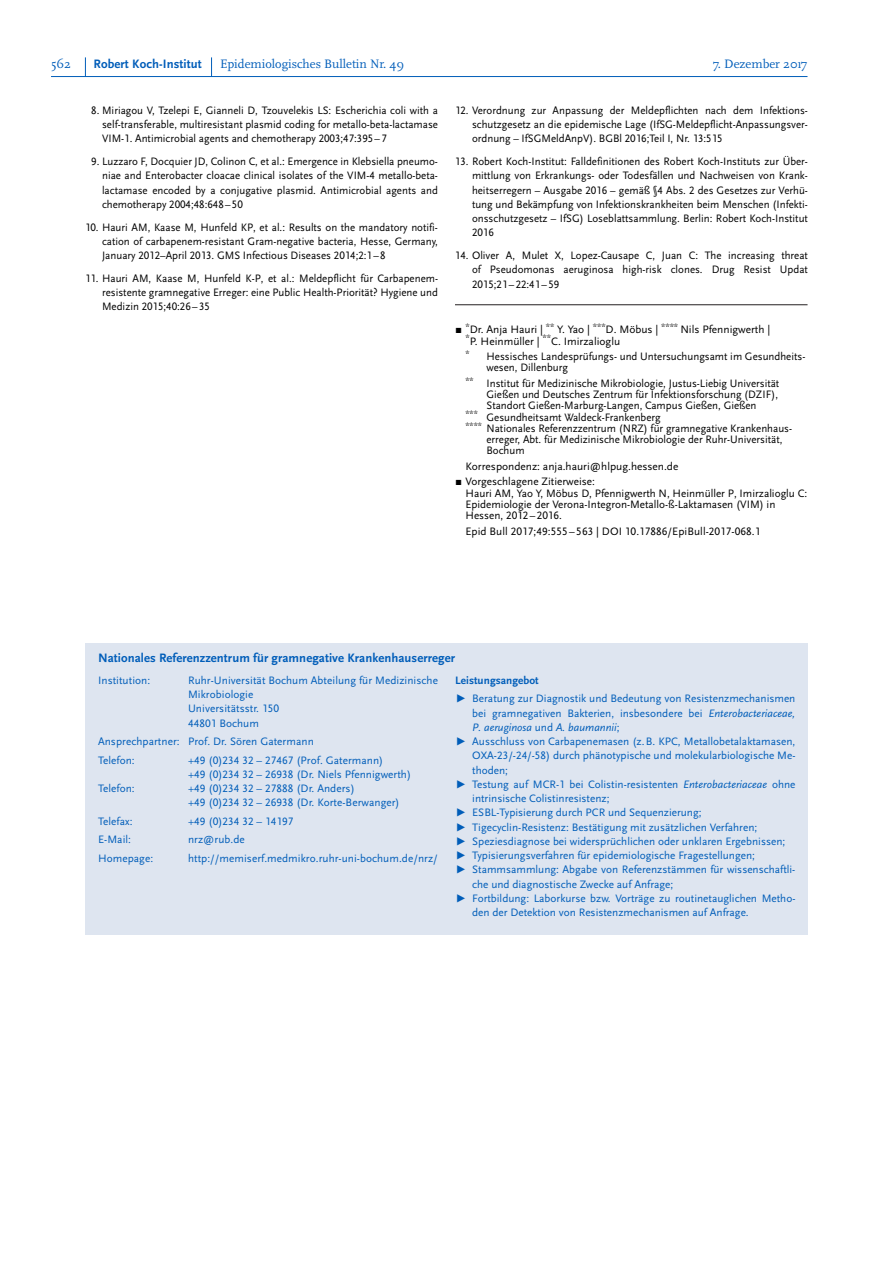
<style>
.page{position:relative;width:893px;height:1263px;background:#fff}
.page>*{position:absolute;margin:0;border:0;box-sizing:border-box;transform-origin:0 0}
.t1{font:700 12.75px "Scala Sans Pro";letter-spacing:.005em;color:#005db9}
.t2{font:12.75px "Scala Pro";color:#005db9}
.t3{font:11.25px/14.2px "Scala Sans Pro";color:#000;text-align:justify}
.t4{font:11.25px/14.2px "Scala Sans Pro";color:#005db9}
.t5{font:italic 11.25px "Scala Sans Pro";color:#005db9}
.t6{font:700 11.25px "Scala Sans Pro";letter-spacing:.005em;color:#005db9}
.s1{font-style:italic}
.s2{font-style:normal}
</style>
<div class="page">
<svg style="left:85px;top:57px;width:1px;height:19px"></svg>
<svg style="left:211px;top:57px;width:1px;height:19px"></svg>
<hr style="left:51px;top:76px;width:756px;height:1px;background:#005db9">
<hr style="left:455px;top:304px;width:352px;height:1px;background:#242021">
<div style="left:85px;top:671px;width:723px;height:263px;background:#dee5f0"></div>
<div style="left:85px;top:643px;width:723px;height:28px;background:#dee5f0"></div>
<p class="t2" style="left:51px;top:56px;width:22px">562</p>
<p class="t1" style="left:94px;top:56px;width:110px">Robert Koch-Institut</p>
<p class="t2" style="left:220px;top:56px;width:186px">Epidemiologisches Bulletin Nr. 49</p>
<p class="t2" style="left:713px;top:56px;width:96px">7. Dezember 2017</p>
<p class="t3" style="left:102px;top:103px;width:337px;text-indent:-11px">8. Miriagou V, Tzelepi E, Gianneli D, Tzouvelekis LS: Escherichia coli with a self-transferable, multiresistant plasmid coding for metallo-beta-lactamase VIM-1. Antimicrobial agents and chemotherapy 2003;47:395 –7</p>
<p class="t3" style="left:102px;top:154px;width:337px;text-indent:-11px">9. Luzzaro F, Docquier JD, Colinon C, et al.: Emergence in Klebsiella pneumo&shy;niae and Enterobacter cloacae clinical isolates of the VIM-4 metallo-beta&shy;lactamase encoded by a conjugative plasmid. Antimicrobial agents and chemotherapy 2004;48:648–50</p>
<p class="t3" style="left:102px;top:220px;width:337px;text-indent:-17px">10. Hauri AM, Kaase M, Hunfeld KP, et al.: Results on the mandatory notifi&shy;cation of carbapenem-resistant Gram-negative bacteria, Hesse, Germany, January 2012–April 2013. GMS Infectious Diseases 2014;2:1–8</p>
<p class="t3" style="left:102px;top:271px;width:337px;text-indent:-17px">11. Hauri AM, Kaase M, Hunfeld K-P, et al.: Meldepflicht für Carbapenem&shy;resistente gramnegative Erreger: eine Public Health-Priorität? Hygiene und Medizin 2015;40:26–35</p>
<p class="t3" style="left:472px;top:103px;width:337px;text-indent:-17px">12. Verordnung zur Anpassung der Meldepflichten nach dem Infektions&shy;schutzgesetz an die epidemische Lage (IfSG-Meldepflicht-Anpassungsver&shy;ordnung – IfSGMeldAnpV). BGBl 2016;Teil I, Nr. 13:515</p>
<p class="t3" style="left:472px;top:154px;width:337px;text-indent:-17px">13. Robert Koch-Institut: Falldefinitionen des Robert Koch-Instituts zur Über&shy;mittlung von Erkrankungs- oder Todesfällen und Nachweisen von Krank&shy;heitserregern – Ausgabe 2016 – gemäß §4 Abs. 2 des Gesetzes zur Verhü&shy;tung und Bekämpfung von Infektionskrankheiten beim Menschen (Infekti&shy;onsschutzgesetz – IfSG) Loseblattsammlung. Berlin: Robert Koch-Institut 2016</p>
<p class="t3" style="left:472px;top:248px;width:337px;text-indent:-17px">14. Oliver A, Mulet X, Lopez-Causape C, Juan C: The increasing threat of Pseudomonas aeruginosa high-risk clones. Drug Resist Updat 2015;21–22:41 –59</p>
<p class="t3" style="left:465px;top:324px;width:306px;line-height:11.2px;text-indent:-10px">▪ <sup>*</sup>Dr. Anja Hauri | <sup>**</sup> Y. Yao | <sup>***</sup>D. Möbus | <sup>****</sup> Nils Pfennigwerth | <sup>*</sup>P. Heinmüller | <sup>**</sup>C. Imirzalioglu</p>
<p class="t3" style="left:486px;top:351px;width:320px;line-height:11.2px;text-indent:-21px"><sup>*</sup> Hessisches Landesprüfungs- und Untersuchungsamt im Gesundheits&shy;wesen, Dillenburg</p>
<p class="t3" style="left:465px;top:376px;width:315px"><sup>**</sup> Institut für Medizinische Mikrobiologie, Justus-Liebig Universität</p>
<p class="t3" style="left:486px;top:387px;width:293px">Gießen und Deutsches Zentrum für Infektionsforschung (DZIF),</p>
<p class="t3" style="left:486px;top:399px;width:272px">Standort Gießen-Marburg-Langen, Campus Gießen, Gießen</p>
<p class="t3" style="left:465px;top:410px;width:197px"><sup>***</sup> Gesundheitsamt Waldeck-Frankenberg</p>
<p class="t3" style="left:465px;top:421px;width:328px"><sup>****</sup> Nationales Referenzzentrum (NRZ) für gramnegative Krankenhaus-</p>
<p class="t3" style="left:486px;top:432px;width:297px">erreger, Abt. für Medizinische Mikrobiologie der Ruhr-Universität,</p>
<p class="t3" style="left:486px;top:444px;width:40px">Bochum</p>
<p class="t3" style="left:465px;top:459px;width:214px">Korrespondenz: anja.hauri@hlpug.hessen.de</p>
<p class="t3" style="left:465px;top:476px;width:343px;line-height:11.2px;text-align:left;text-indent:-11px">▪ Vorgeschlagene Zitierweise:<br>Hauri AM, Yao Y, Möbus D, Pfennigwerth N, Heinmüller P, Imirzalioglu C:<br>Epidemiologie der Verona-Integron-Metallo-ß-Laktamasen (VIM) in Hessen, 2012 – 2016.</p>
<p class="t3" style="left:465px;top:524px;width:296px">Epid Bull 2017;49:555 – 563 | DOI 10.17886/EpiBull-2017-068.1</p>
<p class="t1" style="left:98px;top:650px;width:358px">Nationales Referenzzentrum für gramnegative Krankenhauserreger</p>
<p class="t4" style="left:98px;top:673px;width:54px">Institution:</p>
<p class="t4" style="left:188px;top:673px;width:251px">Ruhr-Universität Bochum Abteilung für Medizinische<br>Mikrobiologie<br>Universitätsstr. 150<br>44801 Bochum</p>
<p class="t4" style="left:98px;top:732px;width:217px;line-height:18.5px">Ansprechpartner: Prof. Dr. Sören Gatermann<br>Telefon:</p>
<p class="t4" style="left:188px;top:753px;width:225px">+49 (0)234 32 – 27467 (Prof. Gatermann)<br>+49 (0)234 32 – 26938 (Dr. Niels Pfennigwerth)</p>
<p class="t4" style="left:98px;top:781px;width:38px">Telefon:</p>
<p class="t4" style="left:188px;top:781px;width:213px">+49 (0)234 32 – 27888 (Dr. Anders)<br>+49 (0)234 32 – 26938 (Dr. Korte-Berwanger)</p>
<p class="t4" style="left:98px;top:814px;width:36px">Telefax:</p>
<p class="t4" style="left:188px;top:814px;width:107px">+49 (0)234 32 – 14197</p>
<p class="t4" style="left:98px;top:832px;width:35px">E-Mail:</p>
<p class="t4" style="left:188px;top:832px;width:58px">nrz@rub.de</p>
<p class="t4" style="left:98px;top:851px;width:57px">Homepage:</p>
<p class="t4" style="left:188px;top:851px;width:251px">http://memiserf.medmikro.ruhr-uni-bochum.de/nrz/</p>
<p class="t6" style="left:455px;top:673px;width:85px">Leistungsangebot</p>
<p class="t4" style="left:455px;top:691px;width:342px">▶ Beratung zur Diagnostik und Bedeutung von Resistenzmechanismen</p>
<p class="t4" style="left:472px;top:706px;width:325px">bei gramnegativen Bakterien, insbesondere bei <span class="s1">Enterobacteriaceae,</span></p>
<p class="t5" style="left:472px;top:720px;width:149px">P. aeruginosa <span class="s2">und</span> A. baumannii<span class="s2">;</span></p>
<p class="t4" style="left:455px;top:734px;width:342px">▶ Ausschluss von Carbapenemasen (z.B. KPC, Metallobetalaktamasen,</p>
<p class="t4" style="left:472px;top:748px;width:325px">OXA-23/-24/-58) durch phänotypische und molekularbiologische Me-</p>
<p class="t4" style="left:472px;top:763px;width:37px">thoden;</p>
<p class="t4" style="left:455px;top:777px;width:342px">▶ Testung auf MCR-1 bei Colistin-resistenten <span class="s1">Enterobacteriaceae</span> ohne</p>
<p class="t4" style="left:472px;top:791px;width:139px">intrinsische Colistinresistenz;</p>
<p class="t4" style="left:455px;top:805px;width:248px">▶ ESBL-Typisierung durch PCR und Sequenzierung;</p>
<p class="t4" style="left:455px;top:820px;width:304px">▶ Tigecyclin-Resistenz: Bestätigung mit zusätzlichen Verfahren;</p>
<p class="t4" style="left:455px;top:834px;width:332px">▶ Speziesdiagnose bei widersprüchlichen oder unklaren Ergebnissen;</p>
<p class="t4" style="left:455px;top:848px;width:301px">▶ Typisierungsverfahren für epidemiologische Fragestellungen;</p>
<p class="t4" style="left:455px;top:863px;width:342px">▶ Stammsammlung: Abgabe von Referenzstämmen für wissenschaftli-</p>
<p class="t4" style="left:472px;top:877px;width:203px">che und diagnostische Zwecke auf Anfrage;</p>
<p class="t4" style="left:455px;top:891px;width:342px">▶ Fortbildung: Laborkurse bzw. Vorträge zu routinetauglichen Metho-</p>
<p class="t4" style="left:472px;top:905px;width:278px">den der Detektion von Resistenzmechanismen auf Anfrage.</p>
</div>
